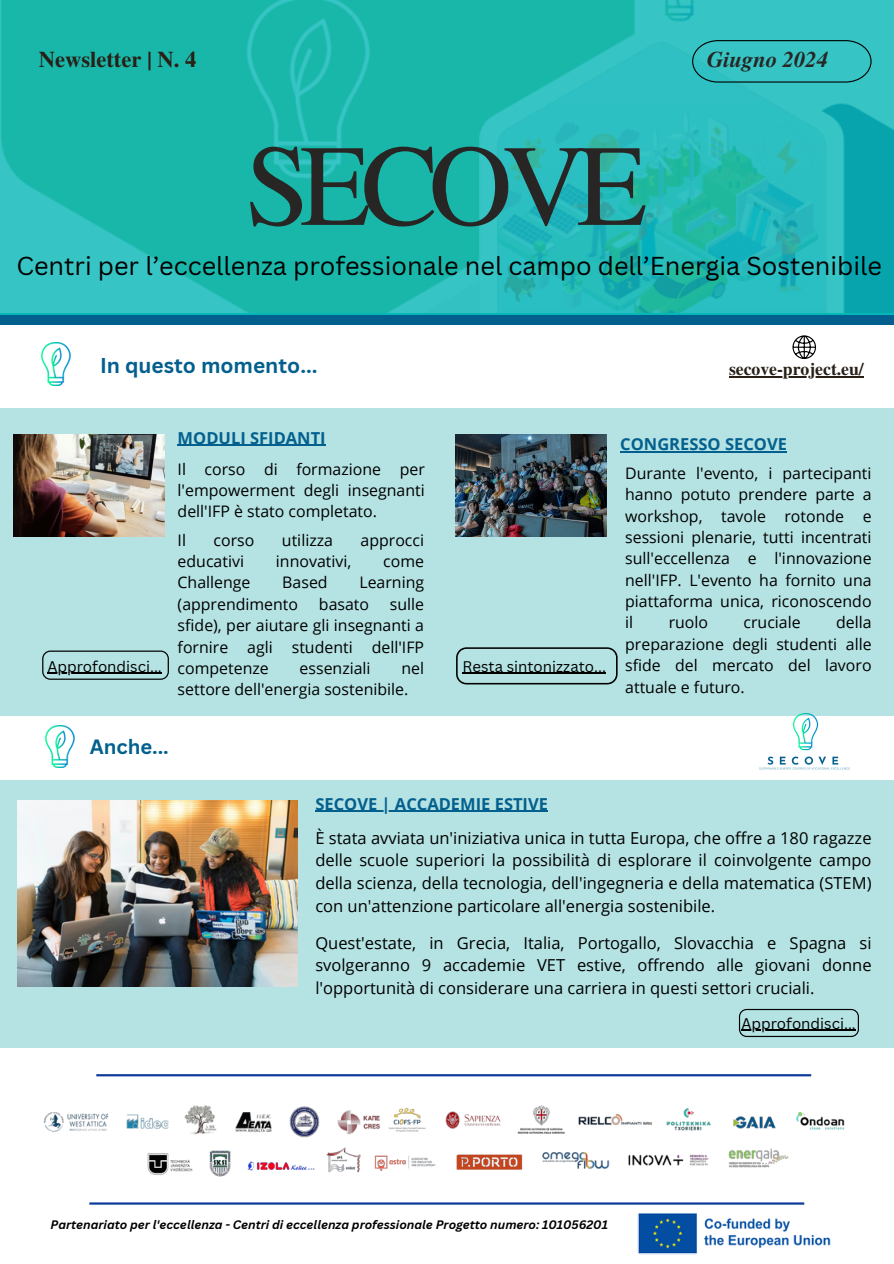
<style>
.page{position:relative;width:894px;height:1264px;background:#fff}
.page>*{position:absolute;margin:0;border:0;box-sizing:border-box;transform-origin:0 0}
.t1{font:115.65px "Te X Gyre Termes";letter-spacing:-.085em;color:#272625}
.t2{font:25.2px "Canva Sans";color:#000}
.t3{font:700 22.5px "Te X Gyre Termes";color:#282017}
.t4{font:italic 700 22.5px "Te X Gyre Termes";color:#272625}
.t5{font:700 20.85px "Canva Sans";color:#03608e}
.t6{font:700 20.1px "Canva Sans";color:#03608e}
.t7{font:700 17.7px "Te X Gyre Termes";color:#282017}
.t8{font:16.5px/22.8px "Open Sans";color:#000;text-align:justify}
.t9{font:700 16.5px "Open Sans";color:#03608e}
.t10{font:15.9px/21.3px "Open Sans";color:#000;text-align:justify}
.t11{font:15px "Canva Sans";color:#000}
.t12{font:italic 700 12px "Canva Sans";color:#000}
</style>
<div class="page">
<img style="left:0;top:0;width:893px;height:313px">
<svg style="left:692px;top:40px;width:178px;height:43px"></svg>
<div style="left:0;top:315px;width:893px;height:9px;background:#03608e"></div>
<hr style="left:89px;top:1202px;width:715px;height:2px;background:#0f3c9b">
<img style="left:637px;top:1213px;width:194px;height:42px">
<img style="left:43px;top:1105px;width:311px;height:33px">
<img style="left:354px;top:1105px;width:298px;height:29px">
<img style="left:147px;top:1147px;width:262px;height:30px">
<img style="left:666px;top:1108px;width:179px;height:23px">
<img style="left:411px;top:1148px;width:378px;height:22px">
<hr style="left:96px;top:1074px;width:715px;height:2px;background:#0f3c9b">
<div style="left:0;top:408px;width:893px;height:308px;background:#b5e2e2"></div>
<img style="left:41px;top:343px;width:30px;height:43px">
<svg style="left:792px;top:335px;width:23px;height:24px"></svg>
<img style="left:45px;top:725px;width:30px;height:43px">
<div style="left:0;top:780px;width:893px;height:268px;background:#b5e2e2"></div>
<img style="left:759px;top:713px;width:89px;height:56px">
<svg style="left:42px;top:650px;width:127px;height:29px"></svg>
<svg style="left:738px;top:1008px;width:120px;height:29px"></svg>
<img style="left:14px;top:435px;width:150px;height:101px">
<img style="left:18px;top:800px;width:280px;height:186px">
<svg style="left:456px;top:647px;width:161px;height:37px"></svg>
<img style="left:455px;top:435px;width:151px;height:101px">
<hr style="left:728px;top:376px;width:135px;height:1px;background:#282017">
<hr style="left:47px;top:672px;width:115px;height:2px;background:#000">
<hr style="left:741px;top:1029px;width:114px;height:1px;background:#000">
<hr style="left:177px;top:445px;width:148px;height:1px;background:#03608e">
<hr style="left:620px;top:451px;width:166px;height:1px;background:#03608e">
<hr style="left:462px;top:672px;width:143px;height:2px;background:#000">
<hr style="left:315px;top:810px;width:233px;height:1px;background:#03608e">
<p class="t3" style="left:39px;top:42px;width:159px">Newsletter | N. 4</p>
<p class="t1" style="left:245px;top:103px;width:403px">SECOVE</p>
<p class="t4" style="left:707px;top:42px;width:122px">Giugno 2024</p>
<h5 class="t2" style="left:16px;top:248px;width:867px">Centri per l’eccellenza professionale nel campo dell’Energia Sostenibile</h5>
<p class="t5" style="left:100px;top:351px;width:219px">In questo momento...</p>
<p class="t7" style="left:728px;top:355px;width:136px">secove-project.eu/</p>
<p class="t11" style="left:47px;top:655px;width:116px">Approfondisci...</p>
<p class="t9" style="left:177px;top:426px;width:149px">MODULI SFIDANTI</p>
<p class="t10" style="left:177px;top:458px;width:248px">Il corso di formazione per l'empowerment degli insegnanti dell'IFP è stato completato.</p>
<p class="t10" style="left:177px;top:529px;width:10px">Il</p>
<p class="t10" style="left:213px;top:529px;width:42px">corso</p>
<p class="t10" style="left:282px;top:529px;width:53px">utilizza</p>
<p class="t10" style="left:360px;top:529px;width:65px">approcci</p>
<p class="t10" style="left:177px;top:550px;width:68px">educativi</p>
<p class="t10" style="left:276px;top:550px;width:77px">innovativi,</p>
<p class="t10" style="left:383px;top:550px;width:42px">come</p>
<p class="t10" style="left:177px;top:571px;width:74px">Challenge</p>
<p class="t10" style="left:282px;top:571px;width:47px">Based</p>
<p class="t10" style="left:359px;top:571px;width:66px">Learning</p>
<p class="t10" style="left:177px;top:593px;width:122px">(apprendimento</p>
<p class="t10" style="left:319px;top:593px;width:52px">basato</p>
<p class="t10" style="left:177px;top:593px;width:248px;text-indent:212px">sulle sfide), per aiutare gli insegnanti a fornire agli studenti dell'IFP competenze</p>
<p class="t10" style="left:177px;top:657px;width:248px;text-indent:224px">nel settore dell'energia sostenibile.</p>
<p class="t10" style="left:299px;top:657px;width:72px">essenziali</p>
<p class="t6" style="left:90px;top:732px;width:81px">Anche...</p>
<p class="t11" style="left:462px;top:655px;width:145px">Resta sintonizzato...</p>
<h5 class="t9" style="left:620px;top:432px;width:168px">CONGRESSO SECOVE</h5>
<p class="t10" style="left:625px;top:462px;width:248px">Durante l'evento, i partecipanti hanno potuto prendere parte a workshop, tavole rotonde e sessioni plenarie, tutti incentrati sull'eccellenza e l'innovazione nell'IFP. L'evento ha fornito una piattaforma unica, riconoscendo il</p>
<p class="t10" style="left:625px;top:611px;width:248px;text-indent:211px">della preparazione degli studenti alle sfide del mercato del lavoro attuale e futuro.</p>
<p class="t10" style="left:668px;top:611px;width:41px">ruolo</p>
<p class="t10" style="left:743px;top:611px;width:59px">cruciale</p>
<p class="t9" style="left:315px;top:791px;width:234px">SECOVE | ACCADEMIE ESTIVE</p>
<h6 class="t8" style="left:315px;top:825px;width:557px">È stata avviata un'iniziativa unica in tutta Europa, che offre a 180 ragazze delle scuole superiori la possibilità di esplorare il coinvolgente campo della scienza, della tecnologia, dell'ingegneria e della matematica (STEM) con un'attenzione particolare all'energia sostenibile.</h6>
<p class="t8" style="left:315px;top:930px;width:557px">Quest'estate, in Grecia, Italia, Portogallo, Slovacchia e Spagna si svolgeranno 9 accademie VET estive, offrendo alle giovani donne l'opportunità di considerare una carriera in questi settori cruciali.</p>
<p class="t12" style="left:51px;top:1216px;width:558px">Partenariato per l'eccellenza - Centri di eccellenza professionale Progetto numero: 101056201</p>
<h4 class="t11" style="left:741px;top:1012px;width:116px">Approfondisci...</h4>
</div>
